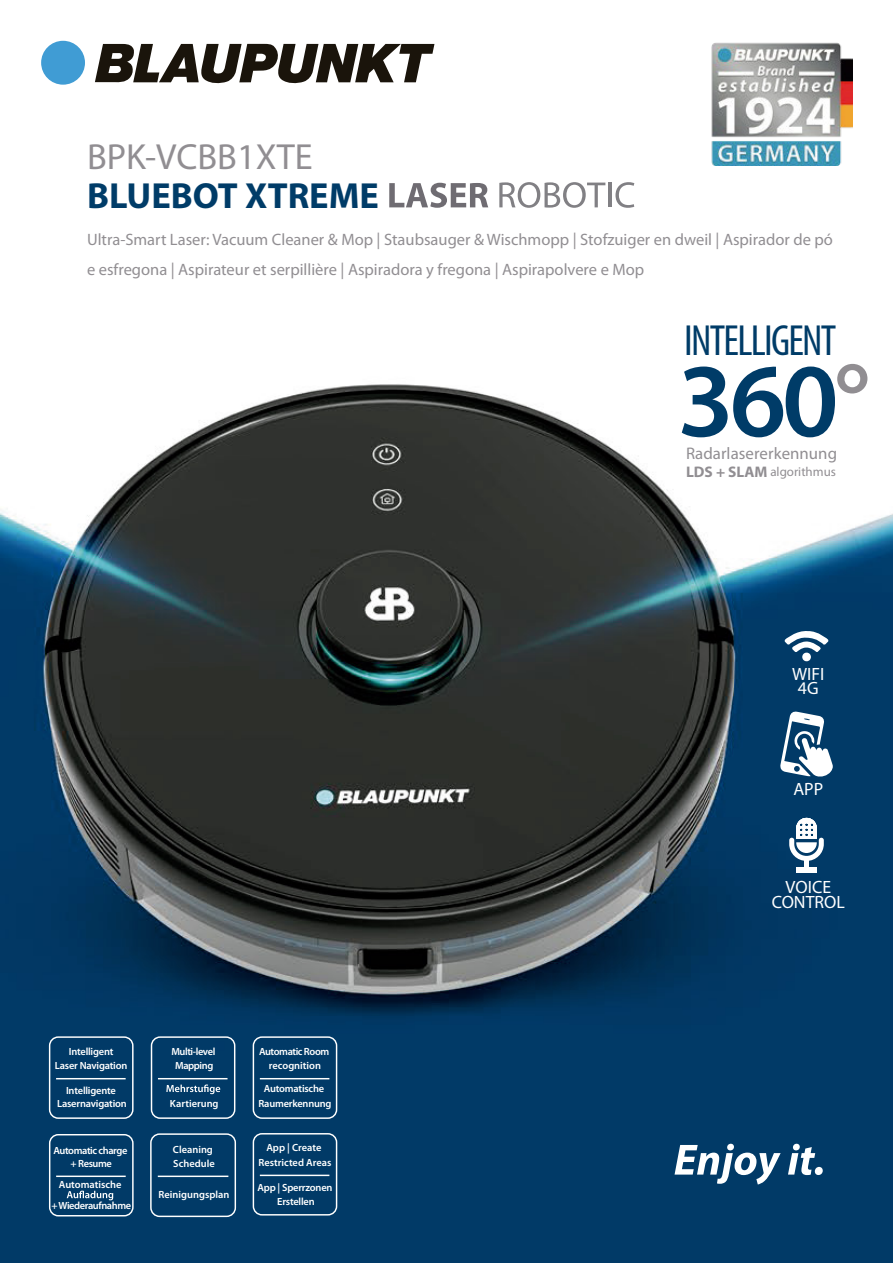
<style>
.page{position:relative;width:893px;height:1263px;background:#fff}
.page>*{position:absolute;margin:0;border:0;box-sizing:border-box;transform-origin:0 0}
.t1{font:600 105.45px "Myriad Pro";color:#003c68}
.t2{font:condensed 43.8px "Myriad Pro";letter-spacing:-.04em;color:#003c68}
.t3{font:700 36.45px "Myriad Pro";color:#003c68}
.t4{font:36.45px "Myriad Pro";color:#918e92}
.t5{font:17.85px/14.9px "Myriad Pro";color:#fff;text-align:center}
.t6{font:16.8px "Myriad Pro";letter-spacing:.005em;color:#918e92}
.t7{font:16.5px/30px "Myriad Pro";color:#918e92}
.t8{font:13.05px "Myriad Pro";color:#918e92}
.t9{font:600 10.35px/14.5px "Myriad Pro";letter-spacing:-.02em;color:#fff;text-align:center}
.t10{font:600 10.35px/14.5px "Myriad Pro";letter-spacing:-.04em;color:#fff;text-align:center}
.t11{font:600 10.35px/14.5px "Myriad Pro";color:#fff;text-align:center}
.s1{color:#918e92}
.s2{font-weight:700;font-size:15.3px}
</style>
<div class="page">
<img style="left:0;top:40px;width:893px;height:1223px">
<div style="left:41px;top:41px;width:44px;height:44px;background:#409cd4;border-radius:50%"></div>
<svg style="left:95px;top:44px;width:339px;height:40px"></svg>
<svg style="left:674px;top:1144px;width:107px;height:40px"></svg>
<svg style="left:788px;top:1144px;width:27px;height:31px"></svg>
<div style="left:815px;top:1167px;width:8px;height:8px;background:#fff;border-radius:50%"></div>
<img style="left:707px;top:40px;width:145px;height:125px">
<svg style="left:389px;top:183px;width:99px;height:25px"></svg>
<svg style="left:499px;top:182px;width:106px;height:26px"></svg>
<hr style="left:608px;top:183px;width:3px;height:24px;background:#818084">
<svg style="left:615px;top:182px;width:19px;height:26px"></svg>
<div style="left:49px;top:1036px;width:85px;height:83px;border:1px solid #fff;border-radius:9px"></div>
<hr style="left:56px;top:1078px;width:70px;height:1px;background:#fff">
<div style="left:151px;top:1036px;width:84px;height:83px;border:1px solid #fff;border-radius:9px"></div>
<hr style="left:158px;top:1078px;width:70px;height:1px;background:#fff">
<svg style="left:166px;top:1084px;width:54px;height:10px"></svg>
<div style="left:253px;top:1133px;width:84px;height:82px;border:1px solid #fff;border-radius:9px"></div>
<hr style="left:260px;top:1174px;width:69px;height:2px;background:#fff">
<div style="left:253px;top:1036px;width:84px;height:83px;border:1px solid #fff;border-radius:9px"></div>
<hr style="left:260px;top:1078px;width:69px;height:1px;background:#fff">
<div style="left:150px;top:1133px;width:86px;height:84px;border:1px solid #fff;border-radius:9px"></div>
<hr style="left:158px;top:1175px;width:70px;height:2px;background:#fff">
<div style="left:49px;top:1134px;width:85px;height:82px;border:1px solid #fff;border-radius:9px"></div>
<hr style="left:56px;top:1175px;width:70px;height:2px;background:#fff">
<svg style="left:67px;top:1190px;width:46px;height:10px"></svg>
<div style="left:796px;top:867px;width:21px;height:5px;background:#fff"></div>
<div style="left:804px;top:856px;width:5px;height:11px;background:#fff"></div>
<svg style="left:789px;top:818px;width:35px;height:43px"></svg>
<svg style="left:784px;top:630px;width:45px;height:32px"></svg>
<svg style="left:780px;top:711px;width:53px;height:67px"></svg>
<h3 class="t4" style="left:87px;top:134px;width:227px">BPK-VCBB1XTE</h3>
<h3 class="t3" style="left:87px;top:175px;width:293px">BLUEBOT XTREME</h3>
<p class="t7" style="left:87px;top:224px;width:747px">Ultra-Smart Laser: Vacuum Cleaner &amp; Mop | Staubsauger &amp; Wischmopp | Stofzuiger en dweil | Aspirador de pó e esfregona | Aspirateur et serpillière | Aspiradora y fregona | Aspirapolvere e Mop</p>
<h2 class="t2" style="left:684px;top:314px;width:154px">INTELLIGENT</h2>
<h1 class="t1" style="left:677px;top:334px;width:194px">360<span class="s1">°</span></h1>
<p class="t8" style="left:686px;top:463px;width:151px"><span class="s2">LDS + SLAM</span> algorithmus</p>
<p class="t6" style="left:686px;top:443px;width:153px">Radarlasererkennung</p>
<p class="t5" style="left:792px;top:666px;width:34px">WIFI<br>4G</p>
<p class="t5" style="left:793px;top:782px;width:31px">APP</p>
<p class="t9" style="left:55px;top:1043px;width:74px">Intelligent<br>Laser Navigation</p>
<p class="t10" style="left:171px;top:1043px;width:45px">Multi-level<br>Mapping</p>
<p class="t11" style="left:170px;top:1095px;width:50px">Kartierung</p>
<p class="t9" style="left:57px;top:1084px;width:71px;line-height:12.5px">Intelligente<br>Lasernavigation</p>
<p class="t10" style="left:54px;top:1143px;width:75px;line-height:13.2px">Automatic charge + Resume</p>
<p class="t10" style="left:51px;top:1173px;width:81px;line-height:20.9px">Automatische +Wiederaufnahme</p>
<p class="t11" style="left:173px;top:1143px;width:43px;line-height:13.2px;text-align:left">Cleaning<br>Schedule</p>
<p class="t11" style="left:159px;top:1187px;width:72px">Reinigungsplan</p>
<p class="t9" style="left:259px;top:1044px;width:72px">Automatic Room recognition</p>
<p class="t9" style="left:258px;top:1081px;width:75px">Automatische<br>Raumerkennung</p>
<p class="t11" style="left:259px;top:1140px;width:74px">App | Create<br>Restricted Areas</p>
<p class="t9" style="left:257px;top:1179px;width:76px">App | Sperrzonen<br>Erstellen</p>
<p class="t5" style="left:772px;top:879px;width:75px">VOICE<br>CONTROL</p>
</div>
